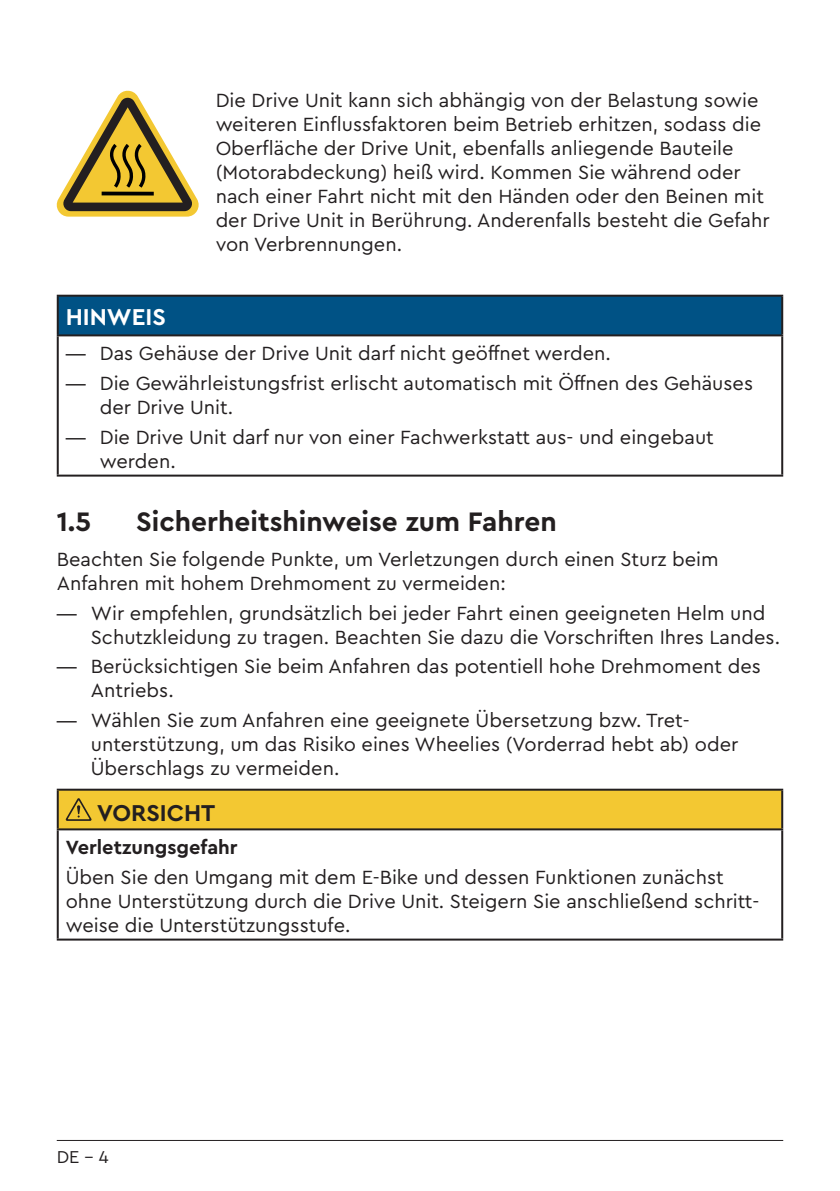
<style>
.page{position:relative;width:840px;height:1191px;background:#fff}
.page>*{position:absolute;margin:0;border:0;box-sizing:border-box;transform-origin:0 0}
.t1{font:700 28px "TQPRO";color:#231f20}
.t2{font:700 24px "TQPRO";color:#231f20}
.t3{font:700 24px "TQPRO";color:#fff}
.t4{font:20px/24px "TQPRO";color:#231f20}
.t5{font:700 20px "TQPRO";color:#231f20}
.t6{font:18px "TQPRO";color:#231f20}
.s1{font-family:"Arial"}
</style>
<div class="page">
<hr style="left:57px;top:1140px;width:725px;height:1px;background:#231f20">
<svg style="left:57px;top:91px;width:141px;height:126px"></svg>
<div style="left:58px;top:296px;width:723px;height:39px;background:#005285"></div>
<hr style="left:57px;top:295px;width:725px;height:2px;background:#231f20">
<hr style="left:57px;top:297px;width:2px;height:37px;background:#231f20">
<hr style="left:780px;top:297px;width:2px;height:37px;background:#231f20">
<hr style="left:57px;top:334px;width:725px;height:2px;background:#231f20">
<hr style="left:57px;top:336px;width:2px;height:138px;background:#231f20">
<hr style="left:780px;top:336px;width:2px;height:138px;background:#231f20">
<hr style="left:57px;top:474px;width:725px;height:2px;background:#231f20">
<div style="left:58px;top:789px;width:723px;height:40px;background:#f3c832"></div>
<hr style="left:57px;top:788px;width:725px;height:2px;background:#231f20">
<hr style="left:57px;top:790px;width:2px;height:38px;background:#231f20">
<hr style="left:780px;top:790px;width:2px;height:38px;background:#231f20">
<hr style="left:57px;top:828px;width:725px;height:2px;background:#231f20">
<hr style="left:57px;top:830px;width:2px;height:108px;background:#231f20">
<hr style="left:780px;top:830px;width:2px;height:108px;background:#231f20">
<hr style="left:57px;top:938px;width:725px;height:2px;background:#231f20">
<svg style="left:66px;top:798px;width:25px;height:23px"></svg>
<p class="t4" style="left:215px;top:88px;width:555px">Die Drive Unit kann sich abhängig von der Belastung sowie weiteren Einflussfaktoren beim Betrieb erhitzen, sodass die Oberfläche der Drive Unit, ebenfalls anliegende Bauteile (Motorabdeckung) heiß wird. Kommen Sie während oder nach einer Fahrt nicht mit den Händen oder den Beinen mit der Drive Unit in Berührung. Anderenfalls besteht die Gefahr von Verbrennungen.</p>
<p class="t3" style="left:66px;top:301px;width:101px">HINWEIS</p>
<p class="t4" style="left:66px;top:340px;width:546px"><span class="s1">—</span> Das Gehäuse der Drive Unit darf nicht geöffnet werden.</p>
<p class="t4" style="left:100px;top:370px;width:654px;text-indent:-34px"><span class="s1">—</span> Die Gewährleistungsfrist erlischt automatisch mit Öffnen des Gehäuses der Drive Unit.</p>
<p class="t4" style="left:100px;top:424px;width:615px;text-indent:-34px"><span class="s1">—</span> Die Drive Unit darf nur von einer Fachwerkstatt aus- und eingebaut werden.</p>
<h1 class="t1" style="left:57px;top:502px;width:36px">1.5</h1>
<h1 class="t1" style="left:136px;top:502px;width:422px">Sicherheitshinweise zum Fahren</h1>
<p class="t4" style="left:57px;top:546px;width:663px">Beachten Sie folgende Punkte, um Verletzungen durch einen Sturz beim<br>Anfahren mit hohem Drehmoment zu vermeiden:</p>
<p class="t4" style="left:91px;top:600px;width:690px;text-indent:-34px"><span class="s1">—</span> Wir empfehlen, grundsätzlich bei jeder Fahrt einen geeigneten Helm und<br>Schutzkleidung zu tragen. Beachten Sie dazu die Vorschriften Ihres Landes.</p>
<p class="t4" style="left:91px;top:653px;width:671px;text-indent:-34px"><span class="s1">—</span> Berücksichtigen Sie beim Anfahren das potentiell hohe Drehmoment des<br>Antriebs.</p>
<p class="t4" style="left:91px;top:707px;width:648px;text-indent:-34px"><span class="s1">—</span> Wählen Sie zum Anfahren eine geeignete Übersetzung bzw. Tret&shy;unterstützung, um das Risiko eines Wheelies (Vorderrad hebt ab) oder<br>Überschlags zu vermeiden.</p>
<p class="t2" style="left:97px;top:797px;width:120px">VORSICHT</p>
<p class="t5" style="left:66px;top:833px;width:173px">Verletzungsgefahr</p>
<p class="t4" style="left:66px;top:864px;width:694px">Üben Sie den Umgang mit dem E-Bike und dessen Funktionen zunächst ohne Unterstützung durch die Drive Unit. Steigern Sie anschließend schritt&shy;weise die Unterstützungsstufe.</p>
<p class="t6" style="left:57px;top:1144px;width:53px">DE - 4</p>
</div>
